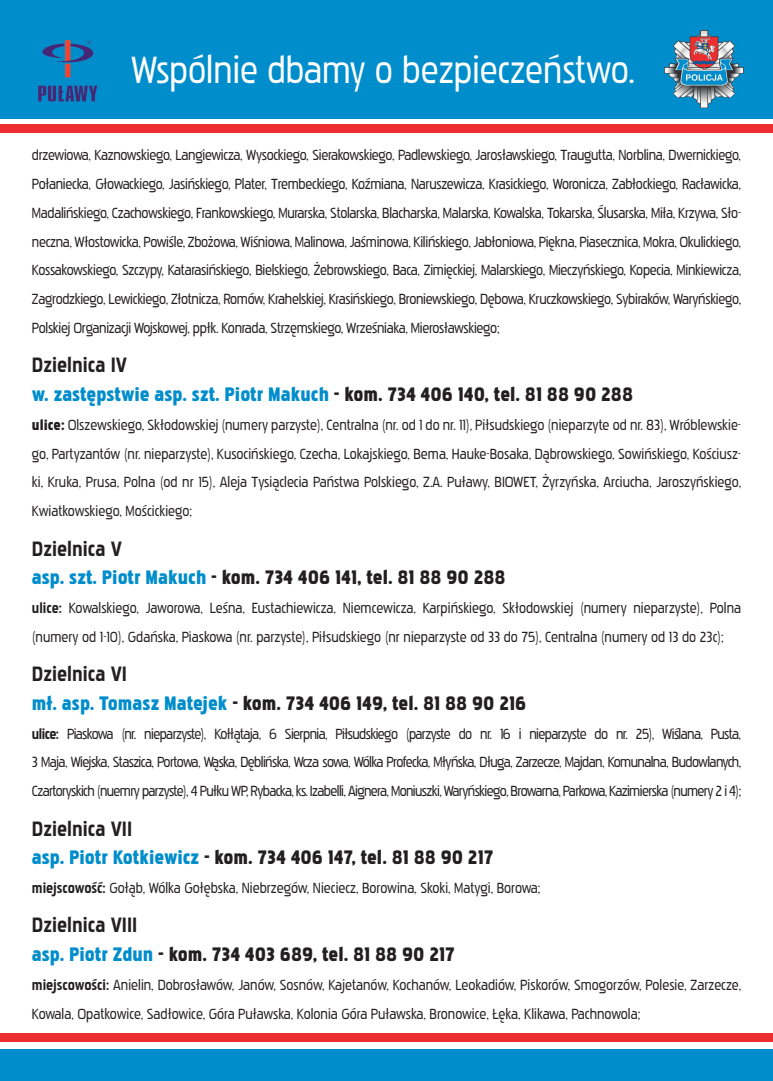
<style>
.page{position:relative;width:773px;height:1081px;background:#fff}
.page>*{position:absolute;margin:0;border:0;box-sizing:border-box;transform-origin:0 0}
.t1{font:38.75px "Pakenham Rg";color:#fff}
.t2{font:700 21.25px "Pakenham Rg";color:#231f20}
.t3{font:20px "Pakenham Bl";color:#231f20}
.t4{font:20px "Pakenham Bl";color:#008dcb}
.t5{font:15px/28.8px "Pakenham Rg";color:#231f20;text-align:justify}
.s1{color:#231f20}
.s2{font-family:"Pakenham Bl"}
.s3{color:#008dcb}
.s4{font-weight:700}
</style>
<div class="page">
<div style="left:0;top:0;width:772px;height:119px;background:#008dcb"></div>
<div style="left:0;top:1049px;width:772px;height:32px;background:#008dcb"></div>
<div style="left:0;top:124px;width:772px;height:9px;background:#ed2e30"></div>
<div style="left:0;top:1033px;width:772px;height:9px;background:#ed2e30"></div>
<img style="left:38px;top:40px;width:60px;height:62px">
<img style="left:664px;top:30px;width:79px;height:78px">
<h1 class="t1" style="left:131px;top:47px;width:505px">Wspólnie dbamy o bezpieczeństwo.</h1>
<p class="t5" style="left:32px;top:141px;width:710px">drzewiowa, Kaznowskiego, Langiewicza, Wysockiego, Sierakowskiego, Padlewskiego, Jarosławskiego, Traugutta, Norblina, Dwernickiego, Połaniecka, Głowackiego, Jasińskiego, Plater, Trembeckiego, Koźmiana, Naruszewicza, Krasickiego, Woronicza, Zabłockiego, Racławicka, Madalińskiego, Czachowskiego, Frankowskiego, Murarska, Stolarska, Blacharska, Malarska, Kowalska, Tokarska, Ślusarska, Miła, Krzywa, Sło&shy;neczna, Włostowicka, Powiśle, Zbożowa, Wiśniowa, Malinowa, Jaśminowa, Kilińskiego, Jabłoniowa, Piękna, Piasecznica, Mokra, Okulickiego, Kossakowskiego, Szczypy, Katarasińskiego, Bielskiego, Żebrowskiego, Baca, Zimięckiej, Malarskiego, Mieczyńskiego, Kopecia, Minkiewicza, Zagrodzkiego, Lewickiego, Złotnicza, Romów, Krahelskiej, Krasińskiego, Broniewskiego, Dębowa, Kruczkowskiego, Sybiraków, Waryńskiego, Polskiej Organizacji Wojskowej, ppłk. Konrada, Strzęmskiego, Wrześniaka, Mierosławskiego;</p>
<h2 class="t2" style="left:32px;top:352px;width:97px">Dzielnica IV</h2>
<h3 class="t4" style="left:32px;top:382px;width:602px">w. zastępstwie asp. szt. Piotr Makuch <span class="s1">- kom. 734 406 140, tel. 81 88 90 288</span></h3>
<p class="t5" style="left:32px;top:410px;width:710px"><span class="s2">ulice:</span> Olszewskiego, Skłodowskiej (numery parzyste), Centralna (nr. od 1 do nr. 11), Piłsudskiego (nieparzyte od nr. 83), Wróblewskie&shy;go, Partyzantów (nr. nieparzyste), Kusocińskiego, Czecha, Lokajskiego, Bema, Hauke-Bosaka, Dąbrowskiego, Sowińskiego, Kościusz&shy;ki, Kruka, Prusa, Polna (od nr 15), Aleja Tysiąclecia Państwa Polskiego, Z.A. Puławy, BIOWET, Żyrzyńska, Arciucha, Jaroszyńskiego, Kwiatkowskiego, Mościckiego;</p>
<h2 class="t2" style="left:32px;top:536px;width:92px">Dzielnica V</h2>
<h3 class="t3" style="left:32px;top:565px;width:475px"><span class="s3">asp. szt. Piotr Makuch</span> - kom. 734 406 141, tel. 81 88 90 288</h3>
<p class="t5" style="left:32px;top:593px;width:710px"><span class="s4">ulice:</span> Kowalskiego, Jaworowa, Leśna, Eustachiewicza, Niemcewicza, Karpińskiego, Skłodowskiej (numery nieparzyste), Polna (numery od 1-10), Gdańska, Piaskowa (nr. parzyste), Piłsudskiego (nr nieparzyste od 33 do 75), Centralna (numery od 13 do 23c);</p>
<h2 class="t2" style="left:32px;top:661px;width:97px">Dzielnica VI</h2>
<h3 class="t3" style="left:32px;top:691px;width:496px"><span class="s3">mł. asp. Tomasz Matejek</span> - kom. 734 406 149, tel. 81 88 90 216</h3>
<p class="t5" style="left:32px;top:719px;width:710px"><span class="s4">ulice:</span> Piaskowa (nr. nieparzyste), Kołłątaja, 6 Sierpnia, Piłsudskiego (parzyste do nr. 16 i nieparzyste do nr. 25), Wiślana, Pusta, 3 Maja, Wiejska, Staszica, Portowa, Wąska, Dęblińska, Wcza sowa, Wólka Profecka, Młyńska, Długa, Zarzecze, Majdan, Komunalna, Budowlanych, Czartoryskich (nuemry parzyste), 4 Pułku WP, Rybacka, ks. Izabelli, Aignera, Moniuszki, Waryńskiego, Browarna, Parkowa, Kazimierska (numery 2 i 4);</p>
<h2 class="t2" style="left:32px;top:816px;width:102px">Dzielnica VII</h2>
<h3 class="t3" style="left:32px;top:845px;width:463px"><span class="s3">asp. Piotr Kotkiewicz</span> - kom. 734 406 147, tel. 81 88 90 217</h3>
<p class="t5" style="left:32px;top:873px;width:510px"><span class="s4">miejscowość:</span> Gołąb, Wólka Gołębska, Niebrzegów, Nieciecz, Borowina, Skoki, Matygi, Borowa;</p>
<h2 class="t2" style="left:32px;top:912px;width:107px">Dzielnica VIII</h2>
<h3 class="t3" style="left:32px;top:942px;width:424px"><span class="s3">asp. Piotr Zdun</span> - kom. 734 403 689, tel. 81 88 90 217</h3>
<p class="t5" style="left:32px;top:970px;width:710px"><span class="s4">miejscowości:</span> Anielin, Dobrosławów, Janów, Sosnów, Kajetanów, Kochanów, Leokadiów, Piskorów, Smogorzów, Polesie, Zarzecze,<br>Kowala, Opatkowice, Sadłowice, Góra Puławska, Kolonia Góra Puławska, Bronowice, Łęka, Klikawa, Pachnowola;</p>
</div>
